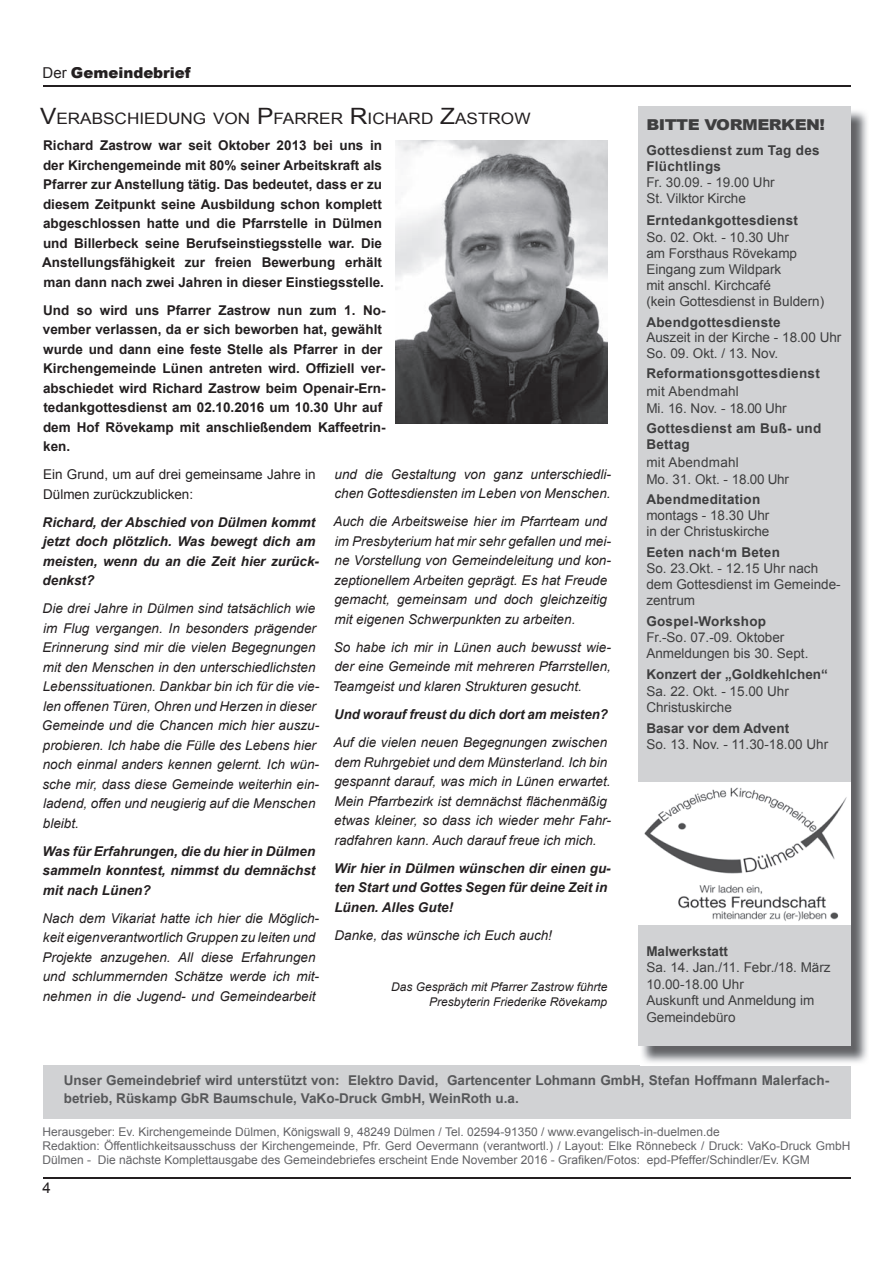
<style>
.page{position:relative;width:893px;height:1263px;background:#fff}
.page>*{position:absolute;margin:0;border:0;box-sizing:border-box;transform-origin:0 0}
.t1{font:15.75px "Arial";color:#231f20;scale:1.09 1}
.t2{font:900 15px "Arial";color:#231f20}
.t3{font:900 15px "Arial";letter-spacing:-.03em;color:#3e3e3f;scale:1.11 1}
.t4{font:15px "Arial";color:#231f20}
.t5{font:italic 13.5px/19.5px "Arial";color:#231f20}
.t6{font:700 13.5px/19.5px "Arial";color:#231f20}
.t7{font:13.5px/16.2px "Arial";color:#3e3e3f}
.t8{font:italic 700 13.5px/19.5px "Arial";color:#231f20}
.t9{font:700 13.5px/16.2px "Arial";letter-spacing:.02em;color:#3e3e3f}
.t10{font:700 13.5px/18px "Arial";color:#57585a}
.t11{font:13.5px/16.2px "Arial";letter-spacing:.02em;color:#3e3e3f}
.t12{font:13.5px/19.5px "Arial";color:#231f20}
.t13{font:700 13.5px "Arial";color:#3e3e3f}
.t14{font:12px/14.4px "Arial";color:#636366}
.t15{font:italic 12px/15px "Arial";color:#231f20;text-align:right}
.s1{font-weight:400}
.s2{font-size:22.5px}
</style>
<div class="page">
<div style="left:43px;top:1065px;width:807px;height:53px;background:#d1d2d4"></div>
<hr style="left:43px;top:85px;width:807px;height:2px;background:#231f20">
<hr style="left:43px;top:1177px;width:807px;height:2px;background:#231f20">
<img style="left:642px;top:109px;width:225px;height:954px">
<div style="left:638px;top:106px;width:212px;height:940px;background:#d1d2d4"></div>
<img style="left:638px;top:782px;width:212px;height:142px">
<img style="left:395px;top:140px;width:212px;height:283px">
<p class="t2" style="left:43px;top:62px;width:150px"><span class="s1">Der</span> Gemeindebrief</p>
<p class="t1" style="left:40px;top:108px;width:451px"><span class="s2">V</span>ERABSCHIEDUNG VON <span class="s2">P</span>FARRER <span class="s2">R</span>ICHARD <span class="s2">Z</span>ASTROW</p>
<p class="t6" style="left:42px;top:136px;width:343px">Richard Zastrow war seit Oktober 2013 bei uns in der Kirchengemeinde mit 80% seiner Arbeitskraft als Pfarrer zur Anstellung tätig. Das bedeutet, dass er zu diesem Zeitpunkt seine Ausbildung schon komplett abgeschlossen hatte und die Pfarrstelle in Dülmen und Billerbeck seine Berufseinstiegsstelle war. Die Anstellungsfähigkeit zur freien Bewerbung erhält man dann nach zwei Jahren in dieser Einstiegsstelle.</p>
<p class="t6" style="left:43px;top:301px;width:344px">Und so wird uns Pfarrer Zastrow nun zum 1. No&shy;vember verlassen, da er sich beworben hat, gewählt wurde und dann eine feste Stelle als Pfarrer in der Kirchengemeinde Lünen antreten wird. Offiziell ver&shy;abschiedet wird Richard Zastrow beim Openair-Ern&shy;tedankgottesdienst am 02.10.2016 um 10.30 Uhr auf dem Hof Rövekamp mit anschließendem Kaffeetrin&shy;ken.</p>
<p class="t12" style="left:43px;top:465px;width:274px">Ein Grund, um auf drei gemeinsame Jahre in<br>Dülmen zurückzublicken:</p>
<p class="t8" style="left:43px;top:513px;width:278px">Richard, der Abschied von Dülmen kommt jetzt doch plötzlich. Was bewegt dich am meisten, wenn du an die Zeit hier zurück&shy;denkst?</p>
<p class="t5" style="left:42px;top:599px;width:279px">Die drei Jahre in Dülmen sind tatsächlich wie im Flug vergangen. In besonders prägender Erinnerung sind mir die vielen Begegnungen mit den Menschen in den unterschiedlichsten Lebenssituationen. Dankbar bin ich für die vie&shy;len offenen Türen, Ohren und Herzen in dieser Gemeinde und die Chancen mich hier auszu&shy;probieren. Ich habe die Fülle des Lebens hier noch einmal anders kennen gelernt. Ich wün&shy;sche mir, dass diese Gemeinde weiterhin ein&shy;ladend, offen und neugierig auf die Menschen bleibt.</p>
<p class="t8" style="left:42px;top:842px;width:275px;text-align:justify">Was für Erfahrungen, die du hier in Dülmen sammeln konntest, nimmst du demnächst mit nach Lünen?</p>
<p class="t5" style="left:43px;top:908px;width:278px">Nach dem Vikariat hatte ich hier die Möglich&shy;keit eigenverantwortlich Gruppen zu leiten und Projekte anzugehen. All diese Erfahrungen und schlummernden Schätze werde ich mit&shy;nehmen in die Jugend- und Gemeindearbeit</p>
<p class="t5" style="left:334px;top:465px;width:278px">und die Gestaltung von ganz unterschiedli&shy;chen Gottesdiensten im Leben von Menschen.</p>
<p class="t5" style="left:333px;top:512px;width:279px">Auch die Arbeitsweise hier im Pfarrteam und im Presbyterium hat mir sehr gefallen und mei&shy;ne Vorstellung von Gemeindeleitung und kon&shy;zeptionellem Arbeiten geprägt. Es hat Freude gemacht, gemeinsam und doch gleichzeitig mit eigenen Schwerpunkten zu arbeiten.</p>
<p class="t5" style="left:332px;top:638px;width:280px;text-align:justify">So habe ich mir in Lünen auch bewusst wie&shy;der eine Gemeinde mit mehreren Pfarrstellen, Teamgeist und klaren Strukturen gesucht.</p>
<p class="t8" style="left:334px;top:705px;width:275px">Und worauf freust du dich dort am meisten?</p>
<p class="t5" style="left:333px;top:733px;width:279px">Auf die vielen neuen Begegnungen zwischen dem Ruhrgebiet und dem Münsterland. Ich bin gespannt darauf, was mich in Lünen erwartet.<br>Mein Pfarrbezirk ist demnächst flächenmäßig etwas kleiner, so dass ich wieder mehr Fahr&shy;radfahren kann. Auch darauf freue ich mich.</p>
<p class="t8" style="left:334px;top:859px;width:278px">Wir hier in Dülmen wünschen dir einen gu&shy;ten Start und Gottes Segen für deine Zeit in<br>Lünen. Alles Gute!</p>
<p class="t5" style="left:334px;top:925px;width:219px">Danke, das wünsche ich Euch auch!</p>
<p class="t15" style="left:391px;top:979px;width:218px">Das Gespräch mit Pfarrer Zastrow führte<br>Presbyterin Friederike Rövekamp</p>
<p class="t3" style="left:646px;top:114px;width:163px">BITTE VORMERKEN!</p>
<p class="t9" style="left:646px;top:142px;width:175px">Gottesdienst zum Tag des<br>Flüchtlings</p>
<p class="t7" style="left:646px;top:174px;width:130px">Fr. 30.09. - 19.00 Uhr<br>St. Vilktor Kirche</p>
<p class="t9" style="left:646px;top:213px;width:153px">Erntedankgottesdienst</p>
<p class="t7" style="left:646px;top:229px;width:179px">So. 02. Okt. - 10.30 Uhr<br>am Forsthaus Rövekamp<br>Eingang zum Wildpark<br>mit anschl. Kirchcafé<br>(kein Gottesdienst in Buldern)</p>
<p class="t9" style="left:646px;top:314px;width:136px">Abendgottesdienste</p>
<p class="t7" style="left:646px;top:329px;width:197px">Auszeit in der Kirche - 18.00 Uhr<br>So. 09. Okt. / 13. Nov.</p>
<p class="t9" style="left:646px;top:366px;width:175px">Reformationsgottesdienst</p>
<p class="t11" style="left:646px;top:384px;width:142px">mit Abendmahl<br>Mi. 16. Nov. - 18.00 Uhr</p>
<p class="t9" style="left:646px;top:421px;width:176px">Gottesdienst am Buß- und<br>Bettag</p>
<p class="t11" style="left:646px;top:455px;width:144px">mit Abendmahl<br>Mo. 31. Okt. - 18.00 Uhr</p>
<p class="t9" style="left:646px;top:492px;width:116px">Abendmeditation</p>
<p class="t7" style="left:646px;top:507px;width:125px">montags - 18.30 Uhr in der Christuskirche</p>
<p class="t9" style="left:646px;top:544px;width:135px">Eeten nach‘m Beten</p>
<p class="t7" style="left:646px;top:560px;width:196px">So. 23.Okt. - 12.15 Uhr nach dem Gottesdienst im Gemeinde&shy;zentrum</p>
<p class="t9" style="left:646px;top:613px;width:121px">Gospel-Workshop</p>
<p class="t7" style="left:646px;top:629px;width:164px">Fr.-So. 07.-09. Oktober<br>Anmeldungen bis 30. Sept.</p>
<p class="t13" style="left:646px;top:665px;width:183px">Konzert der „Goldkehlchen“</p>
<p class="t7" style="left:646px;top:683px;width:144px">Sa. 22. Okt. - 15.00 Uhr<br>Christuskirche</p>
<p class="t13" style="left:646px;top:719px;width:144px">Basar vor dem Advent</p>
<p class="t7" style="left:646px;top:737px;width:183px">So. 13. Nov. - 11.30-18.00 Uhr</p>
<p class="t13" style="left:646px;top:942px;width:83px">Malwerkstatt</p>
<p class="t7" style="left:646px;top:959px;width:186px">Sa. 14. Jan./11. Febr./18. März<br>10.00-18.00 Uhr<br>Auskunft und Anmeldung im<br>Gemeindebüro</p>
<p class="t10" style="left:64px;top:1072px;width:767px">Unser Gemeindebrief wird unterstützt von: Elektro David, Gartencenter Lohmann GmbH, Stefan Hoffmann Malerfach&shy;betrieb, Rüskamp GbR Baumschule, VaKo-Druck GmbH, WeinRoth u.a.</p>
<p class="t14" style="left:43px;top:1124px;width:809px">Herausgeber: Ev. Kirchengemeinde Dülmen, Königswall 9, 48249 Dülmen / Tel. 02594-91350 / www.evangelisch-in-duelmen.de<br>Redaktion: Öffentlichkeitsausschuss der Kirchengemeinde, Pfr. Gerd Oevermann (verantwortl.) / Layout: Elke Rönnebeck / Druck: VaKo-Druck GmbH<br>Dülmen - Die nächste Komplettausgabe des Gemeindebriefes erscheint Ende November 2016 - Grafiken/Fotos: epd-Pfeffer/Schindler/Ev. KGM</p>
<p class="t4" style="left:43px;top:1178px;width:10px">4</p>
</div>
